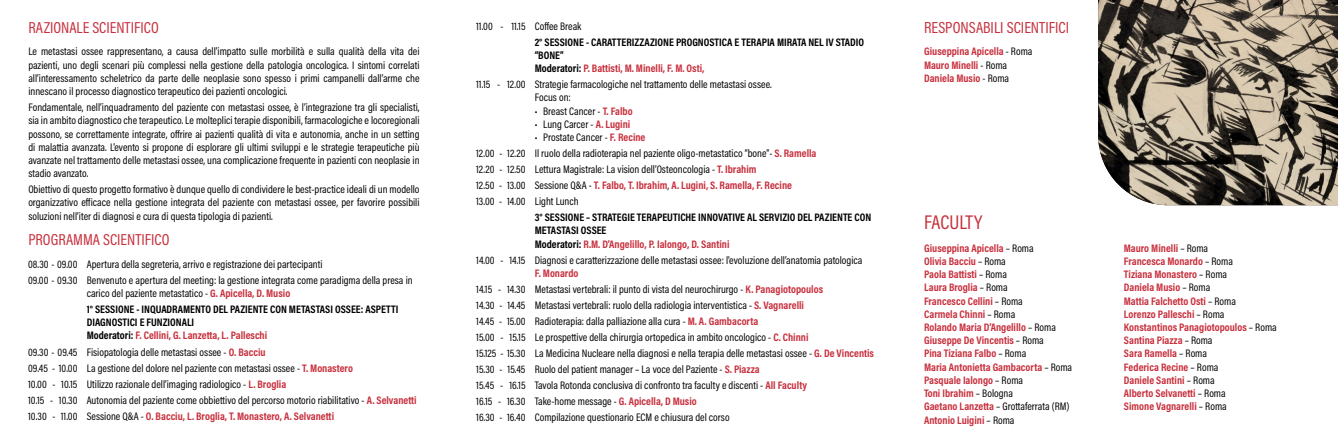
<style>
.page{position:relative;width:1338px;height:448px;background:#fff}
.page>*{position:absolute;margin:0;border:0;box-sizing:border-box;transform-origin:0 0}
.t1{font:20px "Acumin Pro Cond";color:#c8303d}
.t2{font:16.2px "Acumin Pro Cond";color:#c8303d}
.t3{font:16px "Acumin Pro Cond";color:#c8303d}
.t4{font:11px/16px "Acumin Pro Cond";color:#000;text-align:justify}
.t5{font:700 11px/13.2px "Acumin Pro Cond";color:#c8303d}
.t6{font:700 11px/13.2px "Acumin Pro Cond";color:#000}
.s1{font-weight:400}
.s2{color:#c8303d}
.s3{font-weight:700;color:#c8303d}
.s4{font-weight:400;color:#000}
</style>
<div class="page">
<svg style="left:1098px;top:0;width:240px;height:205px"></svg>
<h3 class="t3" style="left:28px;top:17px;width:132px">RAZIONALE SCIENTIFICO</h3>
<p class="t4" style="left:28px;top:45px;width:393px;line-height:13.2px">Le metastasi ossee rappresentano, a causa dell’impatto sulle morbilità e sulla qualità della vita dei pazienti, uno degli scenari più complessi nella gestione della patologia oncologica. I sintomi correlati all’interessamento scheletrico da parte delle neoplasie sono spesso i primi campanelli dall’arme che innescano il processo diagnostico terapeutico dei pazienti oncologici.</p>
<p class="t4" style="left:28px;top:100px;width:393px;line-height:13.2px">Fondamentale, nell’inquadramento del paziente con metastasi ossee, è l’integrazione tra gli specialisti, sia in ambito diagnostico che terapeutico. Le molteplici terapie disponibili, farmacologiche e locoregionali possono, se correttamente integrate, offrire ai pazienti qualità di vita e autonomia, anche in un setting di malattia avanzata. L’evento si propone di esplorare gli ultimi sviluppi e le strategie terapeutiche più avanzate nel trattamento delle metastasi ossee, una complicazione frequente in pazienti con neoplasie in stadio avanzato.</p>
<p class="t4" style="left:28px;top:182px;width:393px;line-height:13.2px">Obiettivo di questo progetto formativo è dunque quello di condividere le best-practice ideali di un modello organizzativo efficace nella gestione integrata del paziente con metastasi ossee, per favorire possibili soluzioni nell’iter di diagnosi e cura di questa tipologia di pazienti.</p>
<p class="t4" style="left:28px;top:256px;width:51px">08.30 - 09.00<br>09.00 - 09.30</p>
<h3 class="t3" style="left:28px;top:230px;width:143px">PROGRAMMA SCIENTIFICO</h3>
<p class="t4" style="left:87px;top:256px;width:327px">Apertura della segreteria, arrivo e registrazione dei partecipanti<br>Benvenuto e apertura del meeting: la gestione integrata come paradigma della presa in</p>
<p class="t6" style="left:87px;top:285px;width:313px;line-height:16px"><span class="s1">carico del paziente metastatico -</span> <span class="s2">G. Apicella, D. Musio<br></span>1° SESSIONE - INQUADRAMENTO DEL PAZIENTE CON METASTASI OSSEE: ASPETTI</p>
<p class="t6" style="left:87px;top:315px;width:182px">DIAGNOSTICI E FUNZIONALI<br>Moderatori: <span class="s2">F. Cellini, G. Lanzetta, L. Palleschi</span></p>
<p class="t4" style="left:87px;top:343px;width:331px;text-align:left">Fisiopatologia delle metastasi ossee - <span class="s3">O. Bacciu<br></span>La gestione del dolore nel paziente con metastasi ossee - <span class="s3">T. Monastero<br></span>Utilizzo razionale dell’imaging radiologico - <span class="s3">L. Broglia<br></span>Autonomia del paziente come obbiettivo del percorso motorio riabilitativo - <span class="s3">A. Selvanetti </span>Sessione Q&amp;A - <span class="s3">O. Bacciu, L. Broglia, T. Monastero, A. Selvanetti</span></p>
<p class="t4" style="left:28px;top:343px;width:51px">09.30 - 09.45<br>09.45 - 10.00<br>10.00 - 10.15<br>10.15 - 10.30<br>10.30 - 11.00</p>
<p class="t4" style="left:476px;top:18px;width:51px">11.00 - 11.15</p>
<p class="t4" style="left:476px;top:76px;width:51px">11.15 - 12.00</p>
<p class="t4" style="left:476px;top:145px;width:51px">12.00 - 12.20<br>12.20 - 12.50<br>12.50 - 13.00<br>13.00 - 14.00</p>
<p class="t4" style="left:476px;top:251px;width:51px">14.00 - 14.15</p>
<p class="t4" style="left:476px;top:281px;width:51px">14.15 - 14.30<br>14.30 - 14.45<br>14.45 - 15.00<br>15.00 - 15.15<br>15.125 - 15.30<br>15.30 - 15.45<br>15.45 - 16.15<br>16.15 - 16.30<br>16.30 - 16.40</p>
<p class="t4" style="left:535px;top:18px;width:48px">Coffee Break</p>
<p class="t6" style="left:535px;top:35px;width:331px">2° SESSIONE - CARATTERIZZAZIONE PROGNOSTICA E TERAPIA MIRATA NEL IV STADIO “BONE”<br>Moderatori: <span class="s2">P. Battisti, M. Minelli, F. M. Osti,</span></p>
<p class="t4" style="left:535px;top:77px;width:239px;line-height:13.2px">Strategie farmacologiche nel trattamento delle metastasi ossee.<br>Focus on:</p>
<p class="t4" style="left:535px;top:102px;width:99px">• Breast Cancer - <span class="s3">T. Falbo</span></p>
<p class="t4" style="left:535px;top:116px;width:97px">• Lung Carcer - <span class="s3">A. Lugini</span></p>
<p class="t4" style="left:535px;top:129px;width:283px;text-align:left">• Prostate Cancer - <span class="s3">F. Recine<br></span>Il ruolo della radioterapia nel paziente oligo-metastatico “bone”- <span class="s3">S. Ramella </span>Lettura Magistrale: La vision dell’Osteoncologia - <span class="s3">T. Ibrahim<br></span>Sessione Q&amp;A - <span class="s3">T. Falbo, T. Ibrahim</span>, <span class="s3">A. Lugini, S. Ramella, F. Recine<br></span>Light Lunch</p>
<p class="t6" style="left:535px;top:210px;width:338px">3° SESSIONE – STRATEGIE TERAPEUTICHE INNOVATIVE AL SERVIZIO DEL PAZIENTE CON<br>METASTASI OSSEE<br>Moderatori: <span class="s2">R.M. D’Angelillo, P. Ialongo, D. Santini</span></p>
<p class="t4" style="left:535px;top:251px;width:329px">Diagnosi e caratterizzazione delle metastasi ossee: l’evoluzione dell’anatomia patologica</p>
<p class="t4" style="left:535px;top:265px;width:341px;text-align:left"><span class="s3">F. Monardo<br></span>Metastasi vertebrali: il punto di vista del neurochirurgo - <span class="s3">K. Panagiotopoulos<br></span>Metastasi vertebrali: ruolo della radiologia interventistica - <span class="s3">S. Vagnarelli<br></span>Radioterapia: dalla palliazione alla cura - <span class="s3">M. A. Gambacorta<br></span>Le prospettive della chirurgia ortopedica in ambito oncologico - <span class="s3">C. Chinni<br></span>La Medicina Nucleare nella diagnosi e nella terapia delle metastasi ossee - <span class="s3">G. De Vincentis </span>Ruolo del patient manager – La voce del Paziente - <span class="s3">S. Piazza<br></span>Tavola Rotonda conclusiva di confronto tra faculty e discenti - <span class="s3">All Faculty<br></span>Take-home message - <span class="s3">G. Apicella, D Musio<br></span>Compilazione questionario ECM e chiusura del corso</p>
<h2 class="t2" style="left:924px;top:17px;width:147px">RESPONSABILI SCIENTIFICI</h2>
<p class="t5" style="left:924px;top:45px;width:110px">Giuseppina Apicella <span class="s4">- Roma<br></span>Mauro Minelli <span class="s4">- Roma<br></span>Daniela Musio <span class="s4">- Roma</span></p>
<h1 class="t1" style="left:924px;top:209px;width:60px">FACULTY</h1>
<p class="t5" style="left:924px;top:241px;width:150px">Giuseppina Apicella <span class="s4">– Roma<br></span>Olivia Bacciu <span class="s4">– Roma<br></span>Paola Battisti <span class="s4">– Roma<br></span>Laura Broglia <span class="s4">– Roma<br></span>Francesco Cellini <span class="s4">– Roma<br></span>Carmela Chinni <span class="s4">– Roma<br></span>Rolando Maria D’Angelillo <span class="s4">– Roma<br></span>Giuseppe De Vincentis <span class="s4">– Roma<br></span>Pina Tiziana Falbo <span class="s4">– Roma<br></span>Maria Antonietta Gambacorta <span class="s4">– Roma<br></span>Pasquale Ialongo <span class="s4">– Roma<br></span>Toni Ibrahim <span class="s4">– Bologna<br></span>Gaetano Lanzetta <span class="s4">– Grottaferrata (RM)<br></span>Antonio Luigini <span class="s4">– Roma</span></p>
<p class="t5" style="left:1124px;top:241px;width:154px">Mauro Minelli <span class="s4">– Roma<br></span>Francesca Monardo <span class="s4">– Roma<br></span>Tiziana Monastero <span class="s4">– Roma<br></span>Daniela Musio <span class="s4">– Roma<br></span>Mattia Falchetto Osti <span class="s4">– Roma<br></span>Lorenzo Palleschi <span class="s4">– Roma<br></span>Konstantinos Panagiotopoulos <span class="s4">– Roma<br></span>Santina Piazza <span class="s4">– Roma<br></span>Sara Ramella <span class="s4">– Roma<br></span>Federica Recine <span class="s4">– Roma<br></span>Daniele Santini <span class="s4">– Roma<br></span>Alberto Selvanetti <span class="s4">– Roma<br></span>Simone Vagnarelli <span class="s4">– Roma</span></p>
</div>
